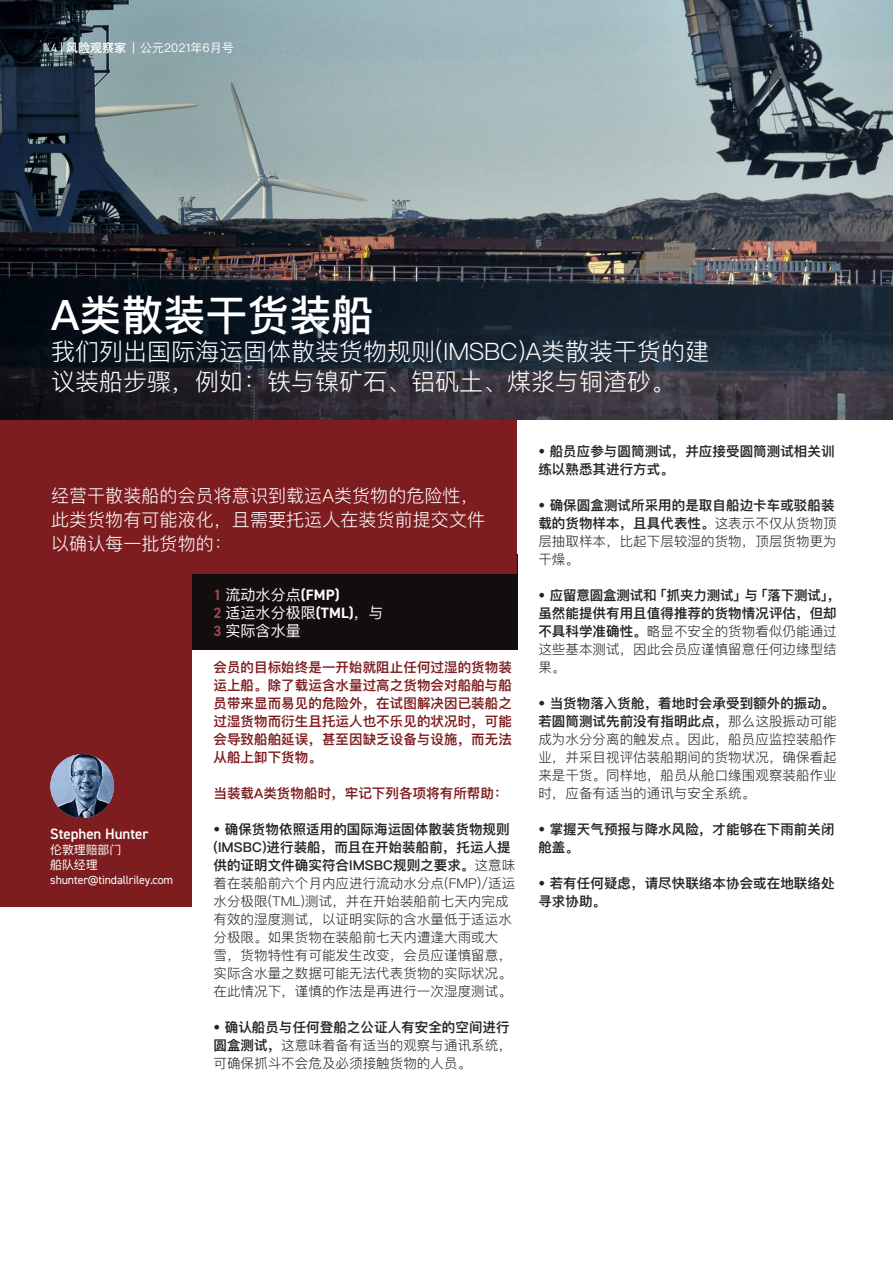
<style>
.page{position:relative;width:893px;height:1263px;background:#fff}
.page>*{position:absolute;margin:0;border:0;box-sizing:border-box;transform-origin:0 0}
.t1{font:500 42px "Ping Fang SC";color:#fff}
.t2{font:300 24px/30px "Ping Fang SC";color:#fff}
.t3{font:300 18px/24px "Ping Fang SC";letter-spacing:.005em;color:#fff}
.t4{font:15px/18px "Ping Fang SC";letter-spacing:.005em;color:#fff}
.t5{font:600 15px "DIN2014";letter-spacing:-.005em;color:#fff}
.t6{font:300 13.5px/18px "Ping Fang SC";letter-spacing:.005em;color:#272526}
.t7{font:600 13.5px/18px "Ping Fang SC";letter-spacing:.005em;color:#272526}
.t8{font:600 13.5px/18px "Ping Fang SC";letter-spacing:.005em;color:#7d1d20;text-align:justify}
.t9{font:12px/15px "Ping Fang SC";color:#fff}
.t10{font:12px "DIN2014";letter-spacing:-.015em;color:#fff}
.s1{font-family:"DIN2014"}
.s2{font-weight:600}
.s3{font-family:"DIN2014";font-weight:700;color:#974a4d}
.s4{font-family:"DIN2014";font-weight:700}
.s5{font-weight:300}
</style>
<div class="page">
<div style="left:179px;top:555px;width:338px;height:95px;background:#130e0e"></div>
<div style="left:0;top:417px;width:517px;height:156px;background:#7d1d20"></div>
<div style="left:0;top:546px;width:192px;height:361px;background:#7d1d20"></div>
<img style="left:0;top:0;width:893px;height:420px">
<img style="left:50px;top:754px;width:64px;height:64px;border-radius:50%">
<p class="t9" style="left:51px;top:40px;width:184px"><span class="s1">4 |</span> <span class="s2">风险观察家</span> <span class="s1">|</span> 公元2021年6月号</p>
<h1 class="t1" style="left:51px;top:289px;width:324px">a类散装干货装船</h1>
<h2 class="t2" style="left:51px;top:336px;width:660px">我们列出国际海运固体散装货物规则(IMSBC)A类散装干货的建议装船步骤，例如：铁与镍矿石、铝矾土、煤浆与铜渣砂。</h2>
<h3 class="t3" style="left:51px;top:483px;width:436px">经营干散装船的会员将意识到载运A类货物的危险性，此类货物有可能液化，且需要托运人在装货前提交文件以确认每一批货物的：</h3>
<p class="t4" style="left:213px;top:585px;width:172px"><span class="s3">1</span> 流动水分点<span class="s4">(FMP)<br></span><span class="s3">2</span> 适运水分极限<span class="s4">(TML)</span>，与<br><span class="s3">3</span> 实际含水量</p>
<p class="t8" style="left:213px;top:658px;width:300px">会员的目标始终是一开始就阻止任何过湿的货物装运上船。除了载运含水量过高之货物会对船舶与船员带来显而易见的危险外，在试图解决因已装船之过湿货物而衍生且托运人也不乐见的状况时，可能会导致船舶延误，甚至因缺乏设备与设施，而无法从船上卸下货物。</p>
<p class="t8" style="left:213px;top:784px;width:296px">当装载A类货物船时，牢记下列各项将有所帮助：</p>
<p class="t6" style="left:213px;top:820px;width:303px"><span class="s2">• 确保货物依照适用的国际海运固体散装货物规则(IMSBC)进行装船，而且在开始装船前，托运人提供的证明文件确实符合IMSBC规则之要求。</span>这意味着在装船前六个月内应进行流动水分点(FMP)/适运水分极限(TML)测试，并在开始装船前七天内完成有效的湿度测试，以证明实际的含水量低于适运水分极限。如果货物在装船前七天内遭逢大雨或大<br>雪，货物特性有可能发生改变，会员应谨慎留意，实际含水量之数据可能无法代表货物的实际状况。在此情况下，谨慎的作法是再进行一次湿度测试。</p>
<p class="t6" style="left:213px;top:1018px;width:300px"><span class="s2">• 确认船员与任何登船之公证人有安全的空间进行圆盒测试，</span>这意味着备有适当的观察与通讯系统，可确保抓斗不会危及必须接触货物的人员。</p>
<p class="t5" style="left:50px;top:828px;width:100px">Stephen Hunter</p>
<p class="t9" style="left:50px;top:842px;width:73px">伦敦理赔部门船队经理</p>
<p class="t10" style="left:50px;top:875px;width:124px">shunter@tindallriley.com</p>
<p class="t7" style="left:538px;top:442px;width:298px">• 船员应参与圆筒测试，并应接受圆筒测试相关训练以熟悉其进行方式。</p>
<p class="t7" style="left:538px;top:496px;width:300px">• 确保圆盒测试所采用的是取自船边卡车或驳船装载的货物样本，且具代表性。<span class="s5">这表示不仅从货物顶层抽取样本，比起下层较湿的货物，顶层货物更为干燥。</span></p>
<p class="t7" style="left:538px;top:586px;width:304px">• 应留意圆盒测试和「抓夹力测试」与「落下测试」，虽然能提供有用且值得推荐的货物情况评估，但却不具科学准确性。<span class="s5">略显不安全的货物看似仍能通过这些基本测试，因此会员应谨慎留意任何边缘型结果。</span></p>
<p class="t6" style="left:538px;top:694px;width:300px"><span class="s2">• 当货物落入货舱，着地时会承受到额外的振动。若圆筒测试先前没有指明此点，</span>那么这股振动可能成为水分分离的触发点。因此，船员应监控装船作业，并采目视评估装船期间的货物状况，确保看起来是干货。同样地，船员从舱口缘围观察装船作业时，应备有适当的通讯与安全系统。</p>
<p class="t7" style="left:538px;top:820px;width:298px">• 掌握天气预报与降水风险，才能够在下雨前关闭舱盖。</p>
<p class="t7" style="left:538px;top:874px;width:298px">• 若有任何疑虑，请尽快联络本协会或在地联络处寻求协助。</p>
</div>
